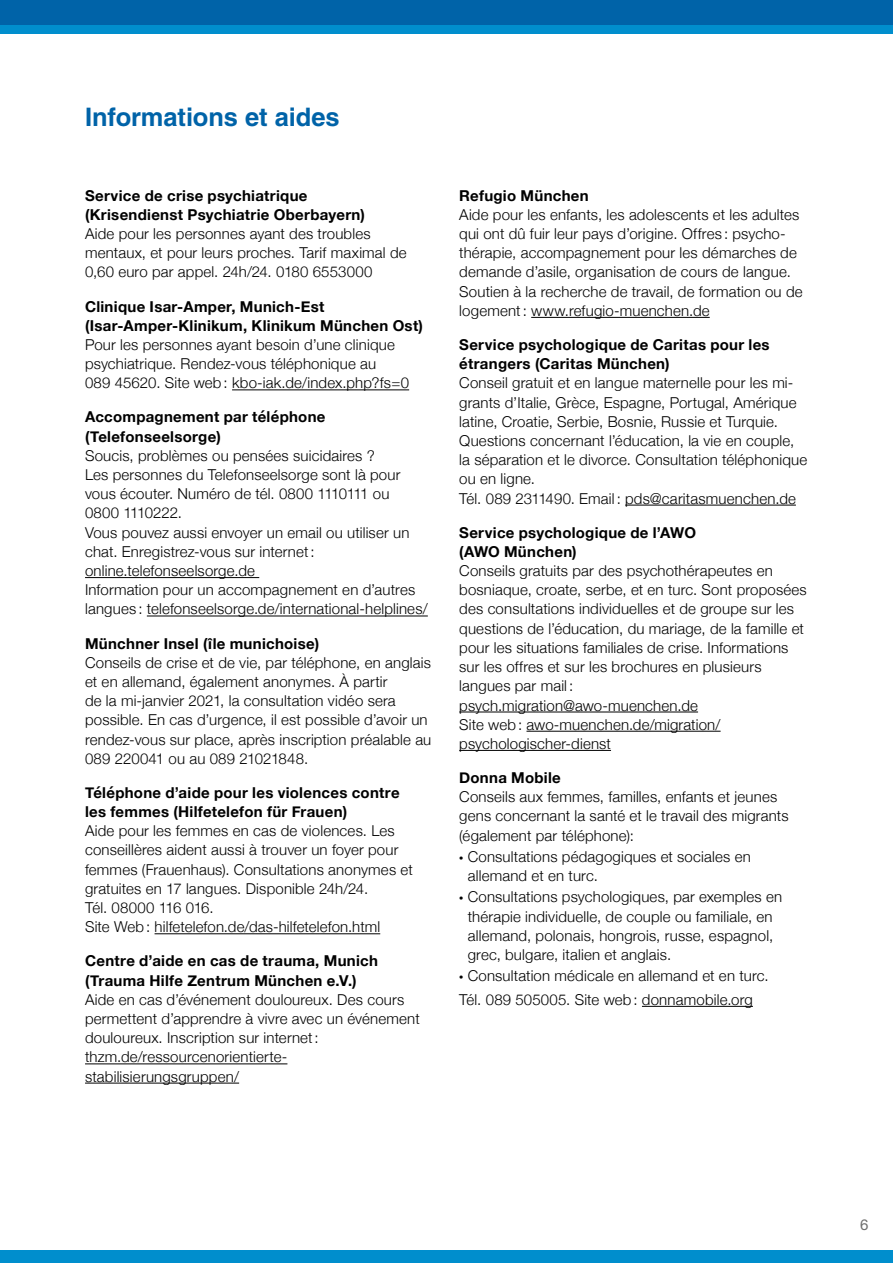
<style>
.page{position:relative;width:893px;height:1263px;background:#fff}
.page>*{position:absolute;margin:0;border:0;box-sizing:border-box;transform-origin:0 0}
.t1{font:700 25.5px "Helvetica";letter-spacing:-.005em;color:#0063a8}
.t2{font:300 15px/19.2px "Helvetica Neue";letter-spacing:.01em;color:#000}
.t3{font:700 15px/19.2px "Helvetica Neue";letter-spacing:.02em;color:#000}
.t4{font:15px "Helvetica Neue";color:#6f6f6e}
.s1{font-family:"Myriad Pro";font-weight:400}
</style>
<div class="page">
<div style="left:0;top:0;width:893px;height:26px;background:#0063a8"></div>
<div style="left:0;top:1250px;width:893px;height:13px;background:#008ecd"></div>
<div style="left:0;top:26px;width:893px;height:8px;background:#008ecd"></div>
<hr style="left:232px;top:389px;width:177px;height:1px;background:#000">
<hr style="left:85px;top:577px;width:174px;height:1px;background:#000">
<hr style="left:147px;top:616px;width:281px;height:1px;background:#000">
<hr style="left:155px;top:933px;width:225px;height:1px;background:#000">
<hr style="left:85px;top:1063px;width:202px;height:1px;background:#000">
<hr style="left:85px;top:1083px;width:154px;height:1px;background:#000">
<hr style="left:531px;top:317px;width:179px;height:1px;background:#000">
<hr style="left:625px;top:505px;width:171px;height:1px;background:#000">
<hr style="left:459px;top:712px;width:239px;height:1px;background:#000">
<hr style="left:526px;top:731px;width:195px;height:1px;background:#000">
<hr style="left:459px;top:750px;width:152px;height:1px;background:#000">
<hr style="left:642px;top:1006px;width:111px;height:1px;background:#000">
<h1 class="t1" style="left:85px;top:101px;width:256px">Informations et aides</h1>
<p class="t3" style="left:85px;top:186px;width:281px">Service de crise psychiatrique (Krisendienst Psychiatrie Oberbayern)</p>
<p class="t2" style="left:85px;top:223px;width:323px">Aide pour les personnes ayant des troubles mentaux, et pour leurs proches. Tarif maximal de<br>0,60 euro par appel. 24h/24. 0180 6553000</p>
<p class="t3" style="left:85px;top:297px;width:339px">Clinique Isar-Amper, Munich-Est (Isar-Amper-Klinikum, Klinikum München Ost)</p>
<p class="t2" style="left:85px;top:334px;width:326px">Pour les personnes ayant besoin d’une clinique psychiatrique. Rendez-vous téléphonique au<br>089 45620. Site web: kbo-iak.de/index.php?fs=0</p>
<p class="t3" style="left:85px;top:408px;width:242px">Accompagnement par téléphone (Telefonseelsorge)</p>
<p class="t2" style="left:85px;top:445px;width:344px">Soucis, problèmes ou pensées suicidaires ?<br>Les personnes du Telefonseelsorge sont là pour vous écouter. Numéro de tél. 0800 1110111 ou<br>0800 1110222.<br>Vous pouvez aussi envoyer un email ou utiliser un chat. Enregistrez-vous sur internet: online.telefonseelsorge.de<br>Information pour un accompagnement en d’autres langues : telefonseelsorge.de/international-helplines/</p>
<p class="t3" style="left:85px;top:634px;width:236px">Münchner Insel (île munichoise)</p>
<p class="t2" style="left:85px;top:652px;width:348px">Conseils de crise et de vie, par téléphone, en anglais et en allemand, également anonymes. À partir<br>de la mi-janvier 2021, la consultation vidéo sera possible. En cas d’urgence, il est possible d’avoir un rendez-vous sur place, après inscription préalable au 089 220041 ou au 089 21021848.</p>
<p class="t3" style="left:85px;top:783px;width:316px">Téléphone d’aide pour les violences contre les femmes (Hilfetelefon für Frauen)</p>
<p class="t2" style="left:85px;top:820px;width:329px">Aide pour les femmes en cas de violences. Les conseillères aident aussi à trouver un foyer pour femmes (Frauenhaus). Consultations anonymes et gratuites en 17 langues. Disponible 24h/24.<br>Tél. 08000 116 016.<br>Site Web: hilfetelefon.de/das-hilfetelefon.html</p>
<p class="t3" style="left:85px;top:952px;width:294px">Centre d’aide en cas de trauma, Munich (Trauma Hilfe Zentrum München e.V.)</p>
<p class="t2" style="left:85px;top:989px;width:336px">Aide en cas d’événement douloureux. Des cours permettent d’apprendre à vivre avec un événement douloureux. Inscription sur internet: thzm.de/ressourcenorientierte&shy;stabilisierungsgruppen/</p>
<p class="t3" style="left:459px;top:186px;width:131px">Refugio München</p>
<p class="t2" style="left:459px;top:204px;width:345px">Aide pour les enfants, les adolescents et les adultes qui ont dû fuir leur pays d’origine. Offres : psycho&shy;thérapie, accompagnement pour les démarches de demande d’asile, organisation de cours de langue.<br>Soutien à la recherche de travail, de formation ou de logement: www.refugio-muenchen.de</p>
<p class="t3" style="left:459px;top:335px;width:312px">Service psychologique de Caritas pour les étrangers (Caritas München)</p>
<p class="t2" style="left:459px;top:372px;width:349px">Conseil gratuit et en langue maternelle pour les mi&shy;grants d’Italie, Grèce, Espagne, Portugal, Amérique latine, Croatie, Serbie, Bosnie, Russie et Turquie.<br>Questions concernant l’éducation, la vie en couple, la séparation et le divorce. Consultation téléphonique ou en ligne.<br>Tél. 089 2311490. Email: pds@caritasmuenchen.de</p>
<p class="t3" style="left:459px;top:523px;width:238px">Service psychologique de l’AWO (AWO München)</p>
<p class="t2" style="left:459px;top:560px;width:349px">Conseils gratuits par des psychothérapeutes en bosniaque, croate, serbe, et en turc. Sont proposées des consultations individuelles et de groupe sur les questions de l’éducation, du mariage, de la famille et pour les situations familiales de crise. Informations sur les offres et sur les brochures en plusieurs langues par mail: psych.migration@awo-muenchen.de<br>Site web: awo-muenchen.de/migration/ psychologischer-dienst</p>
<p class="t3" style="left:459px;top:768px;width:103px">Donna Mobile</p>
<p class="t2" style="left:459px;top:786px;width:331px">Conseils aux femmes, familles, enfants et jeunes gens concernant la santé et le travail des migrants (également par téléphone):</p>
<p class="t2" style="left:468px;top:846px;width:285px;text-indent:-9px"><span class="s1">•</span> Consultations pédagogiques et sociales en allemand et en turc.</p>
<p class="t2" style="left:468px;top:886px;width:316px;text-indent:-9px"><span class="s1">•</span> Consultations psychologiques, par exemples en thérapie individuelle, de couple ou familiale, en allemand, polonais, hongrois, russe, espagnol, grec, bulgare, italien et anglais.</p>
<p class="t2" style="left:459px;top:963px;width:311px;line-height:23.4px"><span class="s1">•</span> Consultation médicale en allemand et en turc.<br>Tél. 089 505005. Site web: donnamobile.org</p>
<p class="t4" style="left:860px;top:1216px;width:10px">6</p>
</div>
